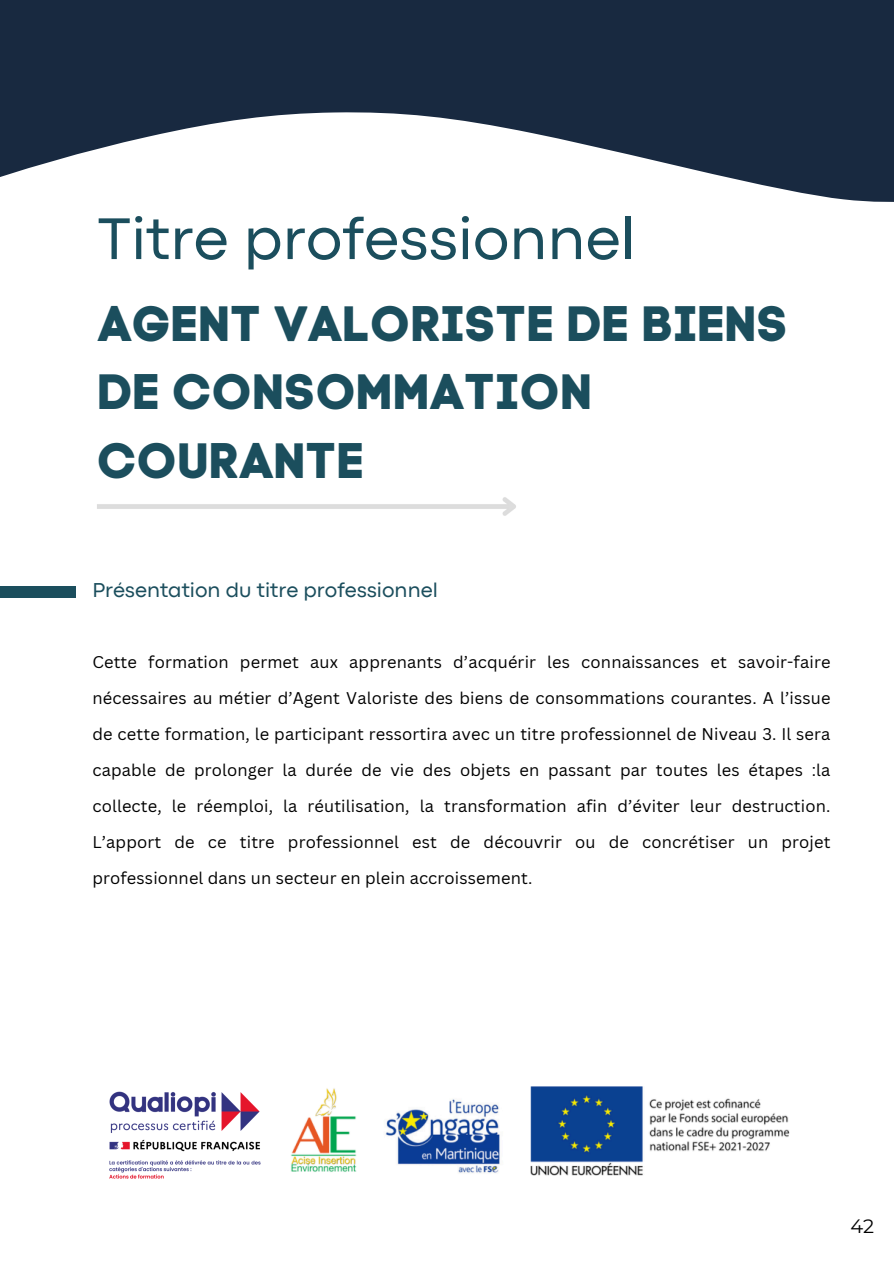
<style>
.page{position:relative;width:894px;height:1264px;background:#fff}
.page>*{position:absolute;margin:0;border:0;box-sizing:border-box;transform-origin:0 0}
.t1{font:61.2px "Codec Pro";color:#1b4e5d}
.t2{font:49.5px/68.7px "Code Pro Bold LC";color:#1b4e5d}
.t3{font:21px "Codec Pro";color:#1b4e5d}
.t4{font:19.35px "Montserrat";color:#000}
.t5{font:16.5px/36px "Canva Sans";letter-spacing:.01em;color:#000;text-align:justify}
</style>
<div class="page">
<div style="left:0;top:586px;width:75px;height:11px;background:#1b4e5d"></div>
<img style="left:97px;top:497px;width:419px;height:19px">
<img style="left:109px;top:1086px;width:681px;height:93px">
<svg style="left:0;top:0;width:893px;height:202px;fill:#182940"></svg>
<h2 class="t1" style="left:97px;top:217px;width:539px">Titre professionnel</h2>
<p class="t2" style="left:97px;top:289px;width:691px">AGENT VALORISTE DE BIENS<br>DE CONSOMMATION<br>COURANTE</p>
<h1 class="t3" style="left:92px;top:583px;width:347px">Présentation du titre professionnel</h1>
<p class="t5" style="left:92px;top:643px;width:739px">Cette formation permet aux apprenants d’acquérir les connaissances et savoir-faire nécessaires au métier d’Agent Valoriste des biens de consommations courantes. A l’issue de cette formation, le participant ressortira avec un titre professionnel de Niveau 3. Il sera capable de prolonger la durée de vie des objets en passant par toutes les étapes :la collecte, le réemploi, la réutilisation, la transformation afin d’éviter leur destruction.<br>L’apport de ce titre professionnel est de découvrir ou de concrétiser un projet professionnel dans un secteur en plein accroissement.</p>
<h3 class="t4" style="left:850px;top:1213px;width:25px">42</h3>
</div>
